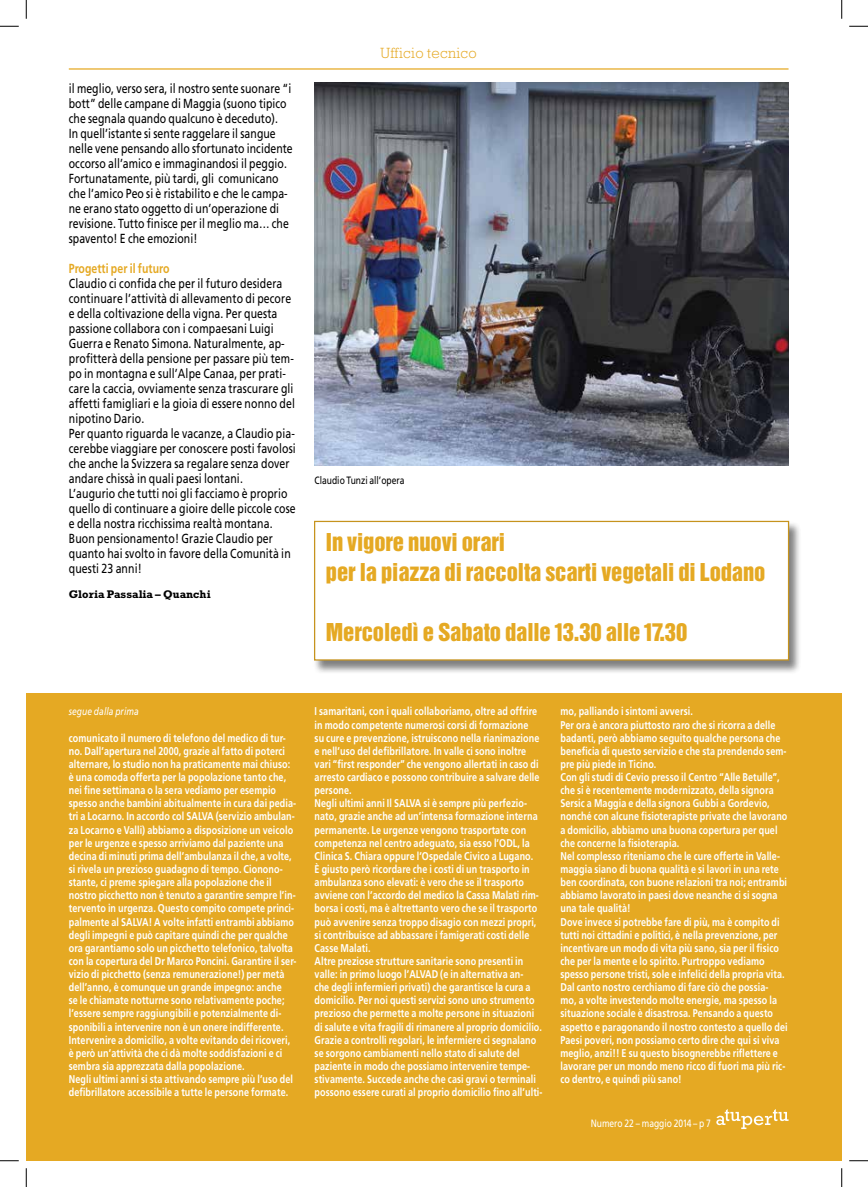
<style>
.page{position:relative;width:868px;height:1187px;background:#fff}
.page>*{position:absolute;margin:0;border:0;box-sizing:border-box;transform-origin:0 0}
.t1{font:22.5px/30px "Helvetica Inserat LT Std";letter-spacing:-.005em;color:#e5a923}
.t2{font:300 15px "Rockwell Std";letter-spacing:.025em;color:#e5a923}
.t3{font:13.12px/15px "Frutiger LT Std";letter-spacing:.01em;color:#000;scale:.8 1}
.t4{font:700 13.12px "Frutiger LT Std";letter-spacing:.005em;color:#e5a923;scale:.8 1}
.t5{font:700 11.25px/13.1px "Frutiger LT Std";letter-spacing:.01em;color:#fff;scale:.8 1}
.t6{font:700 11.25px "Rockwell Std";color:#000}
.t7{font:10.62px "Frutiger LT Std";color:#fff;scale:.8 1}
.t8{font:10.62px "Frutiger LT Std";color:#000;scale:.8 1}
.t9{font:italic 10.62px "Frutiger LT Std";letter-spacing:.005em;color:#fff;scale:.8 1}
</style>
<div class="page">
<div style="left:26px;top:692px;width:815px;height:468px;background:#e5a923"></div>
<hr style="left:69px;top:68px;width:719px;height:2px;background:#e5a923">
<svg style="left:716px;top:1109px;width:72px;height:19px"></svg>
<img style="left:314px;top:83px;width:474px;height:383px">
<div style="left:312px;top:521px;width:489px;height:153px;background:#000;opacity:.5"></div>
<div style="left:314px;top:521px;width:474px;height:139px;background:#fff"></div>
<div style="left:314px;top:521px;width:475px;height:139px;border:1px solid #c6931d"></div>
<svg style="left:0;top:25px;width:19px;height:2px"></svg>
<svg style="left:849px;top:25px;width:18px;height:2px"></svg>
<svg style="left:0;top:1160px;width:19px;height:1px"></svg>
<svg style="left:849px;top:1160px;width:18px;height:1px"></svg>
<svg style="left:25px;top:0;width:2px;height:19px"></svg>
<svg style="left:25px;top:1168px;width:2px;height:18px"></svg>
<svg style="left:841px;top:0;width:1px;height:19px"></svg>
<svg style="left:841px;top:1168px;width:1px;height:18px"></svg>
<p class="t3" style="left:69px;top:81px;width:281px">il meglio, verso sera, il nostro sente suonare “i bott” delle campane di Maggia (suono tipico che segnala quando qualcuno è deceduto).<br>In quell’istante si sente raggelare il sangue nelle vene pensando allo sfortunato incidente occorso all’amico e immaginandosi il peggio.<br>Fortunatamente, più tardi, gli comunicano che l’amico Peo si è ristabilito e che le campa&shy;ne erano stato oggetto di un’operazione di revisione. Tutto finisce per il meglio ma… che spavento! E che emozioni!</p>
<p class="t4" style="left:69px;top:261px;width:127px">Progetti per il futuro</p>
<p class="t3" style="left:69px;top:276px;width:285px">Claudio ci confida che per il futuro desidera continuare l’attività di allevamento di pecore e della coltivazione della vigna. Per questa passione collabora con i compaesani Luigi Guerra e Renato Simona. Naturalmente, ap&shy;profitterà della pensione per passare più tem&shy;po in montagna e sull’Alpe Canaa, per prati&shy;care la caccia, ovviamente senza trascurare gli affetti famigliari e la gioia di essere nonno del nipotino Dario.<br>Per quanto riguarda le vacanze, a Claudio pia&shy;cerebbe viaggiare per conoscere posti favolosi che anche la Svizzera sa regalare senza dover andare chissà in quali paesi lontani.<br>L’augurio che tutti noi gli facciamo è proprio quello di continuare a gioire delle piccole cose e della nostra ricchissima realtà montana.<br>Buon pensionamento! Grazie Claudio per quanto hai svolto in favore della Comunità in questi 23 anni!</p>
<p class="t6" style="left:69px;top:587px;width:143px">Gloria Passalia – Quanchi</p>
<h2 class="t2" style="left:380px;top:44px;width:98px">Ufficio tecnico</h2>
<p class="t8" style="left:314px;top:473px;width:114px">Claudio Tunzi all’opera</p>
<h1 class="t1" style="left:326px;top:527px;width:441px">In vigore nuovi orari<br>per la piazza di raccolta scarti vegetali di Lodano</h1>
<h1 class="t1" style="left:326px;top:617px;width:363px">Mercoledì e Sabato dalle 13.30 alle 17.30</h1>
<p class="t9" style="left:69px;top:705px;width:89px">segue dalla prima</p>
<p class="t5" style="left:69px;top:731px;width:286px">comunicato il numero di telefono del medico di tur&shy;no. Dall’apertura nel 2000, grazie al fatto di poterci alternare, lo studio non ha praticamente mai chiuso: è una comoda offerta per la popolazione tanto che, nei fine settimana o la sera vediamo per esempio spesso anche bambini abitualmente in cura dai pedia&shy;tri a Locarno. In accordo col SALVA (servizio ambulan&shy;za Locarno e Valli) abbiamo a disposizione un veicolo per le urgenze e spesso arriviamo dal paziente una decina di minuti prima dell’ambulanza il che, a volte, si rivela un prezioso guadagno di tempo. Cionono&shy;stante, ci preme spiegare alla popolazione che il nostro picchetto non è tenuto a garantire sempre l’in&shy;tervento in urgenza. Questo compito compete princi&shy;palmente al SALVA! A volte infatti entrambi abbiamo degli impegni e può capitare quindi che per qualche ora garantiamo solo un picchetto telefonico, talvolta con la copertura del Dr Marco Poncini. Garantire il ser&shy;vizio di picchetto (senza remunerazione!) per metà dell’anno, è comunque un grande impegno: anche<br>se le chiamate notturne sono relativamente poche; l’essere sempre raggiungibili e potenzialmente di&shy;sponibili a intervenire non è un onere indifferente.<br>Intervenire a domicilio, a volte evitando dei ricoveri, è però un’attività che ci dà molte soddisfazioni e ci sembra sia apprezzata dalla popolazione.<br>Negli ultimi anni si sta attivando sempre più l’uso del defibrillatore accessibile a tutte le persone formate.</p>
<p class="t5" style="left:314px;top:705px;width:286px">I samaritani, con i quali collaboriamo, oltre ad offrire in modo competente numerosi corsi di formazione<br>su cure e prevenzione, istruiscono nella rianimazione e nell’uso del defibrillatore. In valle ci sono inoltre vari “first responder” che vengono allertati in caso di arresto cardiaco e possono contribuire a salvare delle persone.<br>Negli ultimi anni Il SALVA si è sempre più perfezio&shy;nato, grazie anche ad un’intensa formazione interna permanente. Le urgenze vengono trasportate con competenza nel centro adeguato, sia esso l’ODL, la Clinica S. Chiara oppure l’Ospedale Civico a Lugano.<br>È giusto però ricordare che i costi di un trasporto in ambulanza sono elevati: è vero che se il trasporto avviene con l’accordo del medico la Cassa Malati rim&shy;borsa i costi, ma è altrettanto vero che se il trasporto può avvenire senza troppo disagio con mezzi propri, si contribuisce ad abbassare i famigerati costi delle Casse Malati.<br>Altre preziose strutture sanitarie sono presenti in valle: in primo luogo l’ALVAD (e in alternativa an-<br>che degli infermieri privati) che garantisce la cura a domicilio. Per noi questi servizi sono uno strumento prezioso che permette a molte persone in situazioni di salute e vita fragili di rimanere al proprio domicilio.<br>Grazie a controlli regolari, le infermiere ci segnalano se sorgono cambiamenti nello stato di salute del paziente in modo che possiamo intervenire tempe&shy;stivamente. Succede anche che casi gravi o terminali possono essere curati al proprio domicilio fino all’ulti-</p>
<p class="t5" style="left:560px;top:705px;width:285px">mo, palliando i sintomi avversi.<br>Per ora è ancora piuttosto raro che si ricorra a delle badanti, però abbiamo seguito qualche persona che beneficia di questo servizio e che sta prendendo sem&shy;pre più piede in Ticino.<br>Con gli studi di Cevio presso il Centro “Alle Betulle”, che si è recentemente modernizzato, della signora Sersic a Maggia e della signora Gubbi a Gordevio, nonché con alcune fisioterapiste private che lavorano a domicilio, abbiamo una buona copertura per quel che concerne la fisioterapia.<br>Nel complesso riteniamo che le cure offerte in Valle&shy;maggia siano di buona qualità e si lavori in una rete ben coordinata, con buone relazioni tra noi; entrambi abbiamo lavorato in paesi dove neanche ci si sogna una tale qualità!<br>Dove invece si potrebbe fare di più, ma è compito di tutti noi cittadini e politici, è nella prevenzione, per incentivare un modo di vita più sano, sia per il fisico che per la mente e lo spirito. Purtroppo vediamo spesso persone tristi, sole e infelici della propria vita.<br>Dal canto nostro cerchiamo di fare ciò che possia-<br>mo, a volte investendo molte energie, ma spesso la situazione sociale è disastrosa. Pensando a questo aspetto e paragonando il nostro contesto a quello dei Paesi poveri, non possiamo certo dire che qui si viva meglio, anzi!! E su questo bisognerebbe riflettere e lavorare per un mondo meno ricco di fuori ma più ric&shy;co dentro, e quindi più sano!</p>
<p class="t7" style="left:590px;top:1116px;width:152px">Numero 22 – maggio 2014 – p 7</p>
</div>
